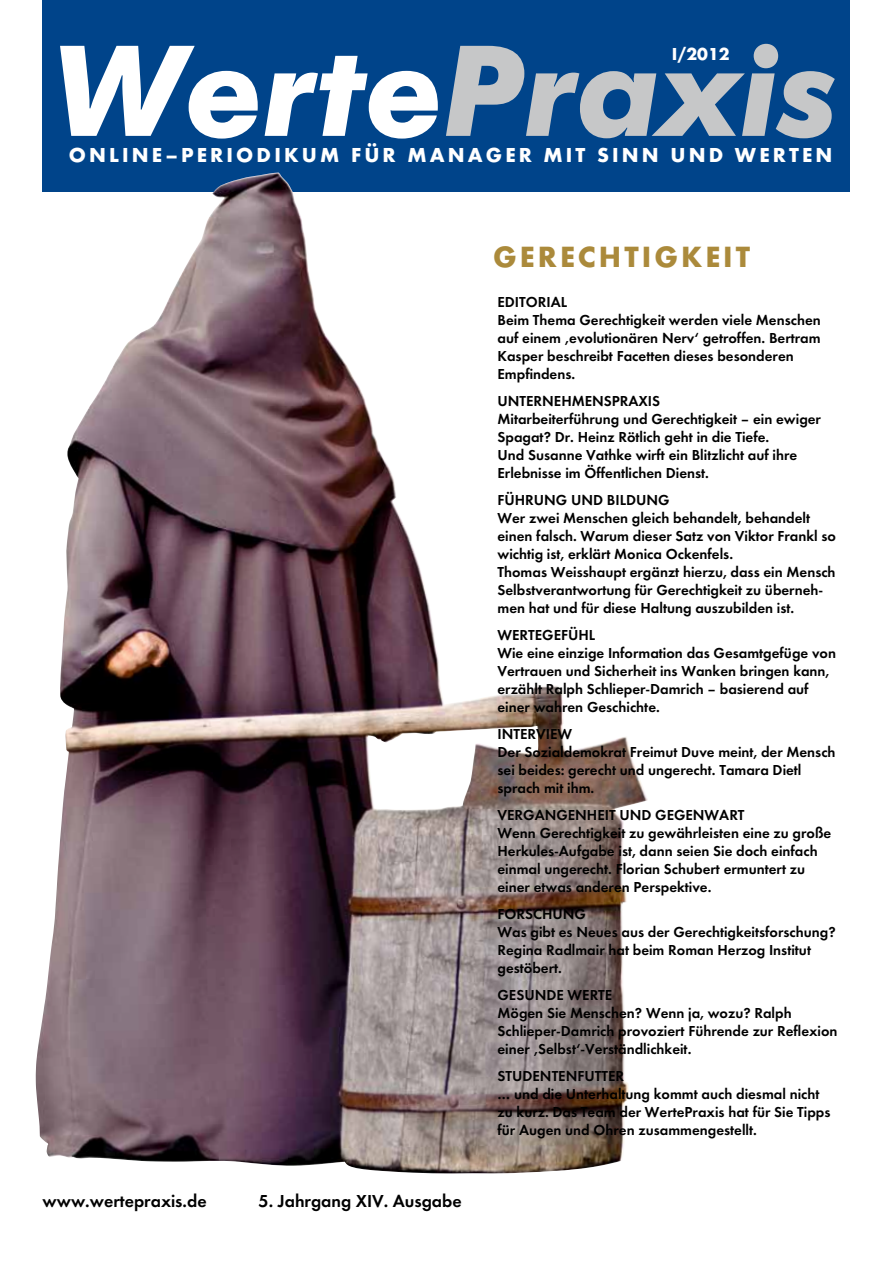
<style>
.page{position:relative;width:893px;height:1263px;background:#fff}
.page>*{position:absolute;margin:0;border:0;box-sizing:border-box;transform-origin:0 0}
.t1{font:italic 700 135.15px "Futura SB";color:#c6c7c8}
.t2{font:700 30.45px "Futura T";letter-spacing:.1em;color:#ab8a3b}
.t3{font:700 21px "Futura T";letter-spacing:.15em;color:#fff}
.t4{font:600 18px "Futura T";color:#000}
.t5{font:700 18px "Futura T";color:#fff}
.t6{font:600 15px/18px "Futura T";color:#000}
.s1{color:#fff}
</style>
<div class="page">
<div style="left:43px;top:0;width:807px;height:191px;background:#00448a"></div>
<img style="left:36px;top:173px;width:589px;height:1001px">
<h1 class="t1" style="left:51px;top:16px;width:787px"><span class="s1">Werte</span>Praxis</h1>
<h3 class="t3" style="left:69px;top:143px;width:765px">ONLINE–PER IO DIKUM FÜR MANAGER MIT SINN UND WER T EN</h3>
<p class="t5" style="left:672px;top:44px;width:59px">I/2012</p>
<h2 class="t2" style="left:493px;top:239px;width:254px">GERECHTIGKEIT</h2>
<p class="t4" style="left:43px;top:1190px;width:166px">www.wertepraxis.de</p>
<p class="t4" style="left:259px;top:1190px;width:205px">5. Jahrgang XIV. Ausgabe</p>
<p class="t6" style="left:497px;top:292px;width:325px">EDITORIAL<br>Beim Thema Gerechtigkeit werden viele Menschen auf einem ‚evolutionären Nerv‘ getroffen. Bertram Kasper beschreibt Facetten dieses besonderen Empfindens.</p>
<p class="t6" style="left:497px;top:391px;width:325px">UNTERNEHMENSPRAXIS<br>Mitarbeiterführung und Gerechtigkeit – ein ewiger Spagat? Dr. Heinz Rötlich geht in die Tiefe.<br>Und Susanne Vathke wirft ein Blitzlicht auf ihre Erlebnisse im Öffentlichen Dienst.</p>
<p class="t6" style="left:497px;top:490px;width:340px">FÜHRUNG UND BILDUNG<br>Wer zwei Menschen gleich behandelt, behandelt einen falsch. Warum dieser Satz von Viktor Frankl so wichtig ist, erklärt Monica Ockenfels.<br>Thomas Weisshaupt ergänzt hierzu, dass ein Mensch Selbstverantwortung für Gerechtigkeit zu überneh&shy;men hat und für diese Haltung auszubilden ist.</p>
<p class="t6" style="left:497px;top:625px;width:340px">WERTEGEFÜHL<br>Wie eine einzige Information das Gesamtgefüge von Vertrauen und Sicherheit ins Wanken bringen kann, erzählt Ralph Schlieper-Damrich – basierend auf einer wahren Geschichte.</p>
<p class="t6" style="left:497px;top:724px;width:340px">INTERVIEW<br>Der Sozialdemokrat Freimut Duve meint, der Mensch sei beides: gerecht und ungerecht. Tamara Dietl sprach mit ihm.</p>
<p class="t6" style="left:497px;top:805px;width:335px">VERGANGENHEIT UND GEGENWART<br>Wenn Gerechtigkeit zu gewährleisten eine zu große Herkules-Aufgabe ist, dann seien Sie doch einfach einmal ungerecht. Florian Schubert ermuntert zu einer etwas anderen Perspektive.</p>
<p class="t6" style="left:497px;top:904px;width:340px">FORSCHUNG<br>Was gibt es Neues aus der Gerechtigkeitsforschung?<br>Regina Radlmair hat beim Roman Herzog Institut gestöbert.</p>
<p class="t6" style="left:497px;top:985px;width:341px">GESUNDE WERTE<br>Mögen Sie Menschen? Wenn ja, wozu? Ralph Schlieper-Damrich provoziert Führende zur Reflexion einer ‚Selbst‘-Verständlichkeit.</p>
<p class="t6" style="left:498px;top:1066px;width:334px">STUDENTENFUTTER<br>… und die Unterhaltung kommt auch diesmal nicht zu kurz. Das Team der WertePraxis hat für Sie Tipps für Augen und Ohren zusammengestellt.</p>
</div>
